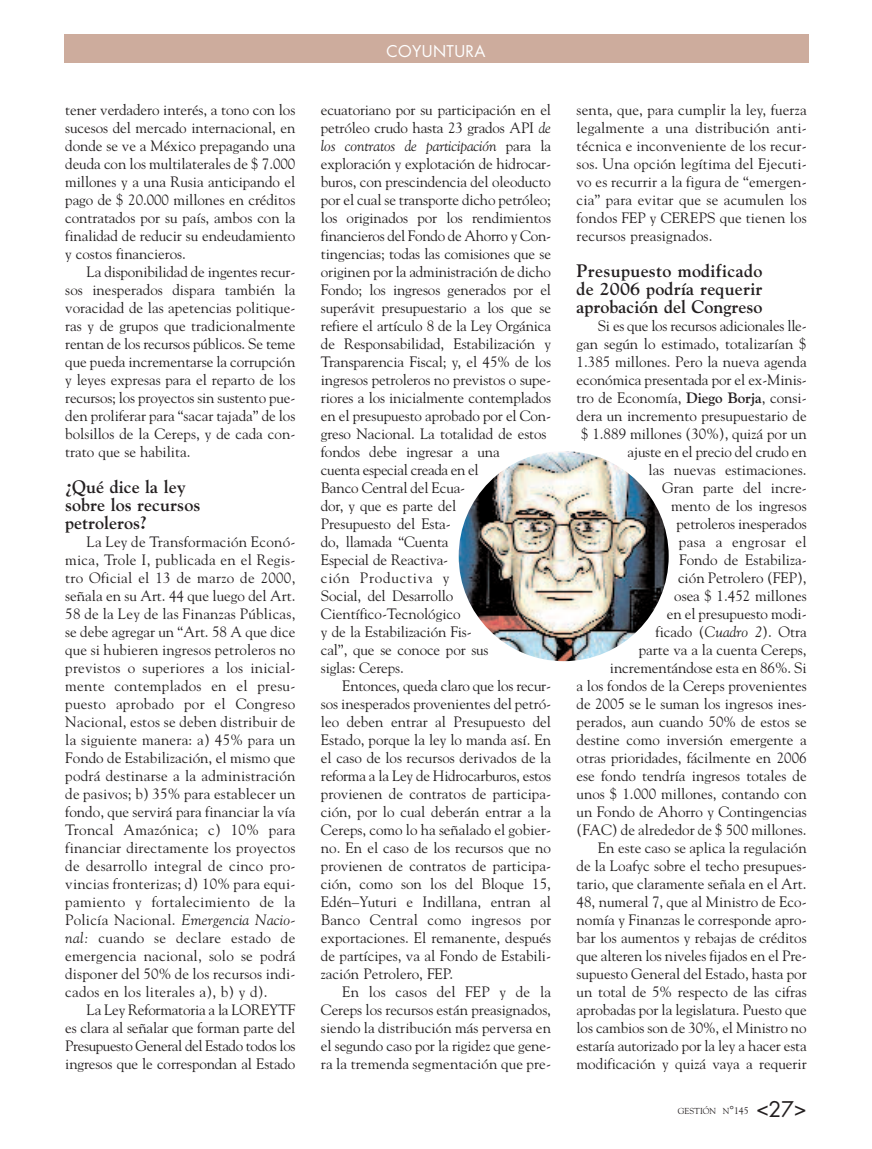
<style>
.page{position:relative;width:872px;height:1149px;background:#fff}
.page>*{position:absolute;margin:0;border:0;box-sizing:border-box;transform-origin:0 0}
.t1{font:700 18px/18px "Goudy";color:#231f20}
.t2{font:15.75px "Futura";letter-spacing:.025em;color:#fff}
.t3{font:15px/18px "Goudy";letter-spacing:-.005em;color:#231f20;text-align:justify}
.t4{font:8.7px "Goudy";color:#231f20}
.s1{font-style:italic}
.s2{font-weight:700}
.s3{font-size:11.55px}
.s4{font-size:9.75px}
.s5{font-family:"Futura";font-size:21px}
</style>
<div class="page">
<div style="left:64px;top:34px;width:744px;height:29px;background:#cdac9d"></div>
<img style="left:459px;top:451px;width:209px;height:210px;border-radius:50%">
<p class="t3" style="left:65px;top:100px;width:232px">tener verdadero interés, a tono con los sucesos del mercado internacional, en donde se ve a México prepagando una deuda con los multilaterales de $ 7.000 millones y a una Rusia anticipando el pago de $ 20.000 millones en créditos contratados por su país, ambos con la finalidad de reducir su endeudamiento y costos financieros.</p>
<p class="t3" style="left:65px;top:262px;width:232px;text-indent:21px">La disponibilidad de ingentes recur&shy;sos inesperados dispara también la voracidad de las apetencias politique&shy;ras y de grupos que tradicionalmente rentan de los recursos públicos. Se teme que pueda incrementarse la corrupción y leyes expresas para el reparto de los recursos; los proyectos sin sustento pue&shy;den proliferar para “sacar tajada” de los bolsillos de la Cereps, y de cada con&shy;trato que se habilita.</p>
<p class="t1" style="left:65px;top:477px;width:136px">¿Qué dice la ley sobre los recursos petroleros?</p>
<p class="t3" style="left:65px;top:532px;width:232px;text-indent:21px">La Ley de Transformación Econó&shy;mica, Trole I, publicada en el Regis&shy;tro Oficial el 13 de marzo de 2000, señala en su Art. 44 que luego del Art.<br>58 de la Ley de las Finanzas Públicas, se debe agregar un “Art. 58 A que dice que si hubieren ingresos petroleros no previstos o superiores a los inicial&shy;mente contemplados en el presu&shy;puesto aprobado por el Congreso Nacional, estos se deben distribuir de la siguiente manera: a) 45% para un Fondo de Estabilización, el mismo que podrá destinarse a la administración de pasivos; b) 35% para establecer un fondo, que servirá para financiar la vía Troncal Amazónica; c) 10% para financiar directamente los proyectos de desarrollo integral de cinco pro&shy;vincias fronterizas; d) 10% para equi&shy;pamiento y fortalecimiento de la Policía Nacional. <span class="s1">Emergencia Nacio&shy;nal:</span> cuando se declare estado de emergencia nacional, solo se podrá disponer del 50% de los recursos indi&shy;cados en los literales a), b) y d).</p>
<p class="t3" style="left:65px;top:1000px;width:232px;text-indent:21px">La Ley Reformatoria a la LOREYTF es clara al señalar que forman parte del Presupuesto General del Estado todos los ingresos que le correspondan al Estado</p>
<p class="t2" style="left:386px;top:44px;width:100px">COYUNTURA</p>
<p class="t3" style="left:321px;top:100px;width:232px;text-align:left">ecuatoriano por su participación en el petróleo crudo hasta 23 grados API <span class="s1">de los contratos de participación</span> para la exploración y explotación de hidrocar&shy;buros, con prescindencia del oleoducto por el cual se transporte dicho petróleo; los originados por los rendimientos financieros del Fondo de Ahorro y Con&shy;tingencias; todas las comisiones que se originen por la administración de dicho<br>Fondo; los ingresos generados por el superávit presupuestario a los que se refiere el artículo 8 de la Ley Orgánica de Responsabilidad, Estabilización y<br>Transparencia Fiscal; y, el 45% de los ingresos petroleros no previstos o supe&shy;riores a los inicialmente contemplados en el presupuesto aprobado por el Con&shy;greso Nacional. La totalidad de estos fondos debe ingresar a una<br>cuenta especial creada en el<br>Banco Central del Ecua-<br>dor, y que es parte del<br>Presupuesto del Esta-<br>do, llamada “Cuenta<br>Especial de Reactiva-<br>ción Productiva y<br>Social, del Desarrollo<br>Científico-Tecnológico<br>y de la Estabilización Fis-<br>cal”, que se conoce por sus<br>siglas: Cereps.</p>
<p class="t3" style="left:321px;top:676px;width:232px;text-indent:21px">Entonces, queda claro que los recur&shy;sos inesperados provenientes del petró&shy;leo deben entrar al Presupuesto del Estado, porque la ley lo manda así. En el caso de los recursos derivados de la reforma a la Ley de Hidrocarburos, estos provienen de contratos de participa&shy;ción, por lo cual deberán entrar a la Cereps, como lo ha señalado el gobier&shy;no. En el caso de los recursos que no provienen de contratos de participa&shy;ción, como son los del Bloque 15, Edén–Yuturi e Indillana, entran al Banco Central como ingresos por exportaciones. El remanente, después de partícipes, va al Fondo de Estabili&shy;zación Petrolero, FEP.</p>
<p class="t3" style="left:321px;top:982px;width:232px;text-indent:21px">En los casos del FEP y de la Cereps los recursos están preasignados, siendo la distribución más perversa en el segundo caso por la rigidez que gene&shy;ra la tremenda segmentación que pre-</p>
<p class="t3" style="left:576px;top:100px;width:232px">senta, que, para cumplir la ley, fuerza legalmente a una distribución anti&shy;técnica e inconveniente de los recur&shy;sos. Una opción legítima del Ejecuti&shy;vo es recurrir a la figura de “emergen&shy;cia” para evitar que se acumulen los fondos FEP y CEREPS que tienen los recursos preasignados.</p>
<p class="t1" style="left:576px;top:261px;width:187px;text-align:justify">Presupuesto modificado de 2006 podría requerir aprobación del Congreso</p>
<p class="t3" style="left:576px;top:316px;width:232px;text-align:right">Si es que los recursos adicionales lle&shy;gan según lo estimado, totalizarían $ 1.385 millones. Pero la nueva agenda económica presentada por el ex-Minis&shy;tro de Economía, <span class="s2">Diego Borja</span>, consi&shy;dera un incremento presupuestario de $ 1.889 millones (30%), quizá por un ajuste en el precio del crudo en<br>las nuevas estimaciones.<br>Gran parte del incre-<br>mento de los ingresos<br>petroleros inesperados<br>pasa a engrosar el<br>Fondo de Estabiliza-<br>ción Petrolero (FEP),<br>osea $ 1.452 millones<br>en el presupuesto modi-<br>ficado (<span class="s1">Cuadro 2</span>). Otra<br>parte va a la cuenta Cereps, incrementándose esta en 86%. Si<br>a los fondos de la Cereps provenientes de 2005 se le suman los ingresos ines&shy;perados, aun cuando 50% de estos se destine como inversión emergente a otras prioridades, fácilmente en 2006 ese fondo tendría ingresos totales de unos $ 1.000 millones, contando con un Fondo de Ahorro y Contingencias (FAC) de alrededor de $ 500 millones.<br>En este caso se aplica la regulación<br>de la Loafyc sobre el techo presupues&shy;tario, que claramente señala en el Art.<br>48, numeral 7, que al Ministro de Eco&shy;nomía y Finanzas le corresponde apro&shy;bar los aumentos y rebajas de créditos que alteren los niveles fijados en el Pre&shy;supuesto General del Estado, hasta por un total de 5% respecto de las cifras aprobadas por la legislatura. Puesto que los cambios son de 30%, el Ministro no estaría autorizado por la ley a hacer esta modificación y quizá vaya a requerir</p>
<p class="t4" style="left:678px;top:1104px;width:130px">GESTIÓN N<span class="s3">°</span><span class="s4">145</span> <span class="s5">&lt;27&gt;</span></p>
</div>
